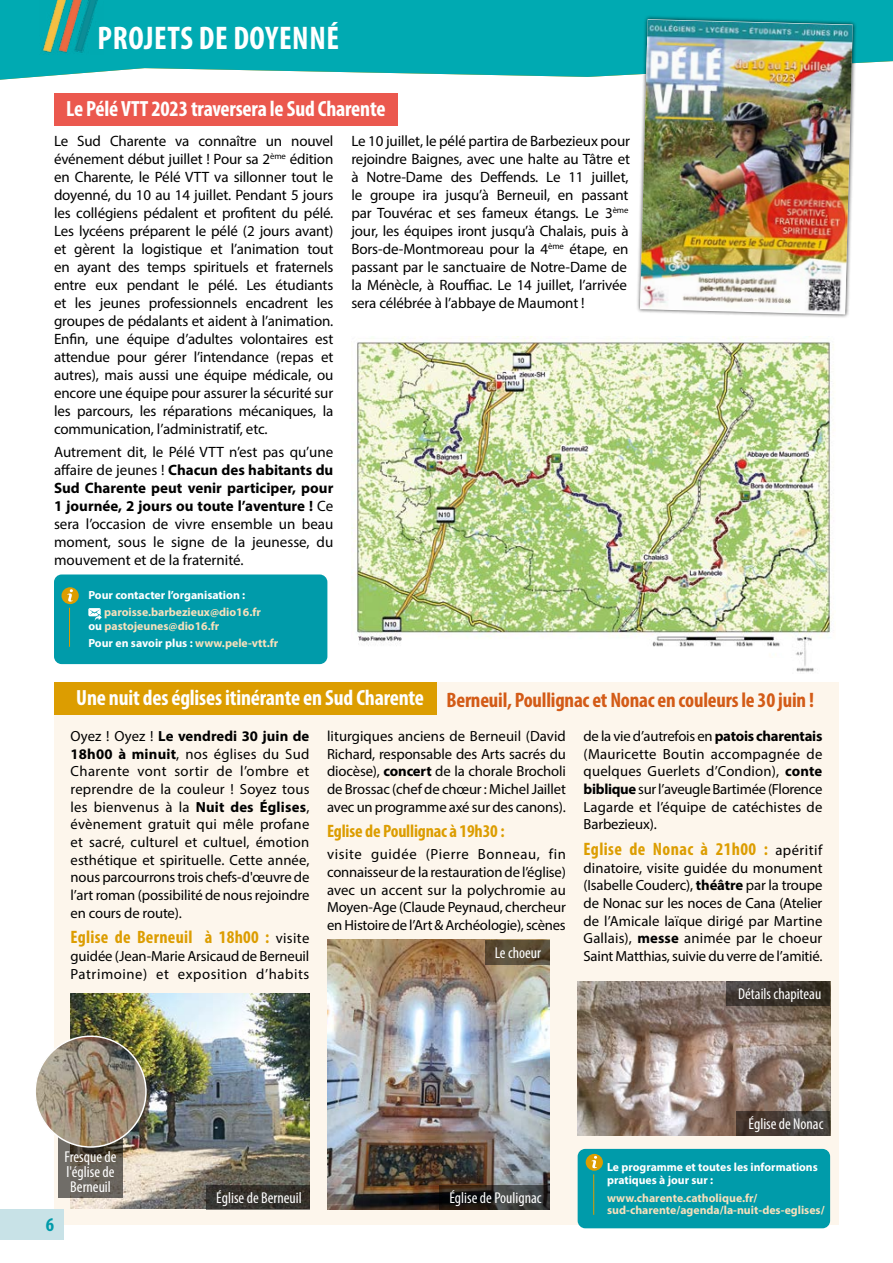
<style>
.page{position:relative;width:893px;height:1263px;background:#fff}
.page>*{position:absolute;margin:0;border:0;box-sizing:border-box;transform-origin:0 0}
.t1{font:700 condensed 32.85px "Myriad Pro";letter-spacing:.02em;color:#fff}
.t2{font:700 condensed 22.05px "Myriad Pro";letter-spacing:-.01em;color:#fff}
.t3{font:700 condensed 21px "Myriad Pro";letter-spacing:-.01em;color:#d35b17}
.t4{font:700 condensed 19.5px "Myriad Pro";color:#009baa}
.t5{font:700 condensed 18px "Myriad Pro";letter-spacing:.015em;color:#dc9d01}
.t6{font:700 condensed 18px "Myriad Pro";letter-spacing:-.01em;color:#dc9d01}
.t7{font:condensed 15.75px/15px "Myriad Pro";color:#fff}
.t8{font:15px/18px "Myriad Pro";letter-spacing:-.01em;color:#000;text-align:justify}
.t9{font:14.7px/17.7px "Myriad Pro";letter-spacing:-.01em;color:#000;text-align:justify}
.t10{font:700 11.85px/14.1px "Myriad Pro";color:#f6e0bc}
.t11{font:700 11.85px/13.5px "Myriad Pro";color:#fff}
.s1{font-weight:700}
.s2{color:#fff}
.s3{color:#f6e0bc}
.s4{font-weight:400;font-stretch:normal;font-size:14.7px;color:#000}
</style>
<div class="page">
<div style="left:54px;top:683px;width:785px;height:542px;background:#fdf6ec"></div>
<svg style="left:0;top:0;width:893px;height:80px;background:#17b1b8"></svg>
<div style="left:0;top:1210px;width:64px;height:30px;background:#c8e2e7"></div>
<img style="left:39px;top:0;width:65px;height:54px">
<div style="left:636px;top:15px;width:221px;height:303px;background:#000;opacity:.75"></div>
<img style="left:640px;top:20px;width:213px;height:294px">
<img style="left:352px;top:337px;width:482px;height:335px">
<div style="left:486px;top:646px;width:62px;height:23px;background:#fff"></div>
<div style="left:730px;top:658px;width:62px;height:23px;background:#fff"></div>
<div style="left:54px;top:93px;width:344px;height:32px;background:#eb584e"></div>
<div style="left:54px;top:574px;width:273px;height:90px;background:#009baa;border-radius:8px"></div>
<div style="left:61px;top:587px;width:18px;height:17px;background:#dc9d01;border-radius:50%"></div>
<svg style="left:67px;top:589px;width:6px;height:13px"></svg>
<hr style="left:69px;top:608px;width:1px;height:39px;background:#dc9d01">
<svg style="left:88px;top:608px;width:14px;height:13px"></svg>
<div style="left:54px;top:683px;width:383px;height:32px;background:#dc9d01"></div>
<div style="left:578px;top:1149px;width:252px;height:79px;background:#009baa;border-radius:8px"></div>
<div style="left:586px;top:1154px;width:17px;height:17px;background:#dc9d01;border-radius:50%"></div>
<svg style="left:591px;top:1156px;width:6px;height:12px"></svg>
<hr style="left:593px;top:1174px;width:1px;height:41px;background:#dc9d01">
<img style="left:578px;top:982px;width:252px;height:153px">
<img style="left:327px;top:940px;width:223px;height:270px">
<img style="left:71px;top:994px;width:238px;height:215px">
<svg style="left:485px;top:940px;width:65px;height:24px;background:#594b36"></svg>
<svg style="left:207px;top:1185px;width:103px;height:25px;background:#383530"></svg>
<svg style="left:439px;top:1185px;width:111px;height:25px;background:#2e2b29"></svg>
<svg style="left:737px;top:1111px;width:93px;height:24px;background:#473d37"></svg>
<svg style="left:727px;top:981px;width:103px;height:25px;background:#3b342d"></svg>
<svg style="left:58px;top:1137px;width:65px;height:60px;background:#645e55"></svg>
<img style="left:35px;top:1036px;width:111px;height:111px;border-radius:55px">
<div style="left:34px;top:1035px;width:113px;height:113px;border:2px solid #fff;border-radius:50%"></div>
<h1 class="t1" style="left:98px;top:18px;width:243px">PROJETS DE DOYENNÉ</h1>
<h2 class="t2" style="left:66px;top:95px;width:321px">Le Pélé VTT 2023 traversera le Sud Charente</h2>
<p class="t8" style="left:54px;top:132px;width:281px">Le Sud Charente va connaître un nouvel événement début juillet ! Pour sa 2<sup>ème</sup> édition en Charente, le Pélé VTT va sillonner tout le doyenné, du 10 au 14 juillet. Pendant 5 jours les collégiens pédalent et profitent du pélé.<br>Les lycéens préparent le pélé (2 jours avant) et gèrent la logistique et l’animation tout en ayant des temps spirituels et fraternels entre eux pendant le pélé. Les étudiants et les jeunes professionnels encadrent les groupes de pédalants et aident à l’animation.<br>Enfin, une équipe d’adultes volontaires est attendue pour gérer l’intendance (repas et autres), mais aussi une équipe médicale, ou encore une équipe pour assurer la sécurité sur les parcours, les réparations mécaniques, la communication, l’administratif, etc.</p>
<p class="t8" style="left:54px;top:442px;width:281px">Autrement dit, le Pélé VTT n’est pas qu’une affaire de jeunes ! <span class="s1">Chacun des habitants du Sud Charente peut venir participer, pour 1 journée, 2 jours ou toute l’aventure !</span> Ce sera l’occasion de vivre ensemble un beau moment, sous le signe de la jeunesse, du mouvement et de la fraternité.</p>
<p class="t11" style="left:88px;top:587px;width:158px">Pour contacter l’organisation :</p>
<p class="t10" style="left:88px;top:604px;width:174px;text-indent:16px">paroisse.barbezieux@dio16.fr <span class="s2">ou</span> pastojeunes@dio16.fr</p>
<p class="t11" style="left:88px;top:636px;width:191px">Pour en savoir plus : <span class="s3">www.pele-vtt.fr</span></p>
<p class="t8" style="left:351px;top:132px;width:280px;text-align:left">Le 10 juillet, le pélé partira de Barbezieux pour rejoindre Baignes, avec une halte au Tâtre et à Notre-Dame des Deffends. Le 11 juillet, le groupe ira jusqu’à Berneuil, en passant par Touvérac et ses fameux étangs. Le 3<sup>ème </sup>jour, les équipes iront jusqu’à Chalais, puis à Bors-de-Montmoreau pour la 4<sup>ème</sup> étape, en passant par le sanctuaire de Notre-Dame de la Ménècle, à Rouffiac. Le 14 juillet, l’arrivée sera célébrée à l’abbaye de Maumont !</p>
<h2 class="t2" style="left:76px;top:684px;width:349px">Une nuit des églises itinérante en Sud Charente</h2>
<p class="t9" style="left:71px;top:727px;width:240px">Oyez ! Oyez ! <span class="s1">Le vendredi 30 juin de 18h00 à minuit</span>, nos églises du Sud Charente vont sortir de l’ombre et reprendre de la couleur ! Soyez tous les bienvenus à la <span class="s1">Nuit des Églises</span>, évènement gratuit qui mêle profane et sacré, culturel et cultuel, émotion esthétique et spirituelle. Cette année, nous parcourrons trois chefs-d'œuvre de l’art roman (possibilité de nous rejoindre en cours de route).</p>
<p class="t5" style="left:71px;top:926px;width:240px">Eglise de Berneuil à 18h00 : <span class="s4">visite</span></p>
<p class="t9" style="left:71px;top:947px;width:240px">guidée (Jean-Marie Arsicaud de Berneuil<br>Patrimoine) et exposition d’habits</p>
<h3 class="t3" style="left:446px;top:687px;width:369px">Berneuil, Poullignac et Nonac en couleurs le 30 juin !</h3>
<p class="t9" style="left:584px;top:727px;width:240px">de la vie d’autrefois en <span class="s1">patois charentais </span>(Mauricette Boutin accompagnée de quelques Guerlets d’Condion), <span class="s1">conte biblique</span> sur l’aveugle Bartimée (Florence Lagarde et l’équipe de catéchistes de Barbezieux).</p>
<p class="t5" style="left:584px;top:838px;width:240px">Eglise de Nonac à 21h00 : <span class="s4">apéritif</span></p>
<p class="t9" style="left:584px;top:859px;width:240px">dinatoire, visite guidée du monument (Isabelle Couderc), <span class="s1">théâtre</span> par la troupe de Nonac sur les noces de Cana (Atelier de l’Amicale laïque dirigé par Martine Gallais), <span class="s1">messe</span> animée par le choeur Saint Matthias, suivie du verre de l’amitié.</p>
<p class="t9" style="left:327px;top:727px;width:240px">liturgiques anciens de Berneuil (David Richard, responsable des Arts sacrés du diocèse), <span class="s1">concert</span> de la chorale Brocholi de Brossac (chef de chœur : Michel Jaillet avec un programme axé sur des canons).</p>
<p class="t6" style="left:327px;top:820px;width:179px">Eglise de Poullignac à 19h30 :</p>
<p class="t9" style="left:327px;top:845px;width:240px">visite guidée (Pierre Bonneau, fin connaisseur de la restauration de l’église) avec un accent sur la polychromie au Moyen-Age (Claude Peynaud, chercheur en Histoire de l’Art &amp; Archéologie), scènes</p>
<p class="t7" style="left:495px;top:945px;width:48px">Le choeur</p>
<p class="t7" style="left:738px;top:986px;width:85px">Détails chapiteau</p>
<h3 class="t4" style="left:46px;top:1212px;width:10px">6</h3>
<p class="t7" style="left:65px;top:1149px;width:53px">Fresque de l'église de<br>Berneuil</p>
<p class="t7" style="left:216px;top:1190px;width:87px">Église de Berneuil</p>
<p class="t7" style="left:449px;top:1190px;width:94px">Église de Poulignac</p>
<p class="t7" style="left:748px;top:1116px;width:76px">Église de Nonac</p>
<p class="t11" style="left:607px;top:1159px;width:212px">Le programme et toutes les informations pratiques à jour sur :</p>
<p class="t10" style="left:607px;top:1192px;width:219px;line-height:12px">www.charente.catholique.fr/ sud-charente/agenda/la-nuit-des-eglises/</p>
</div>
